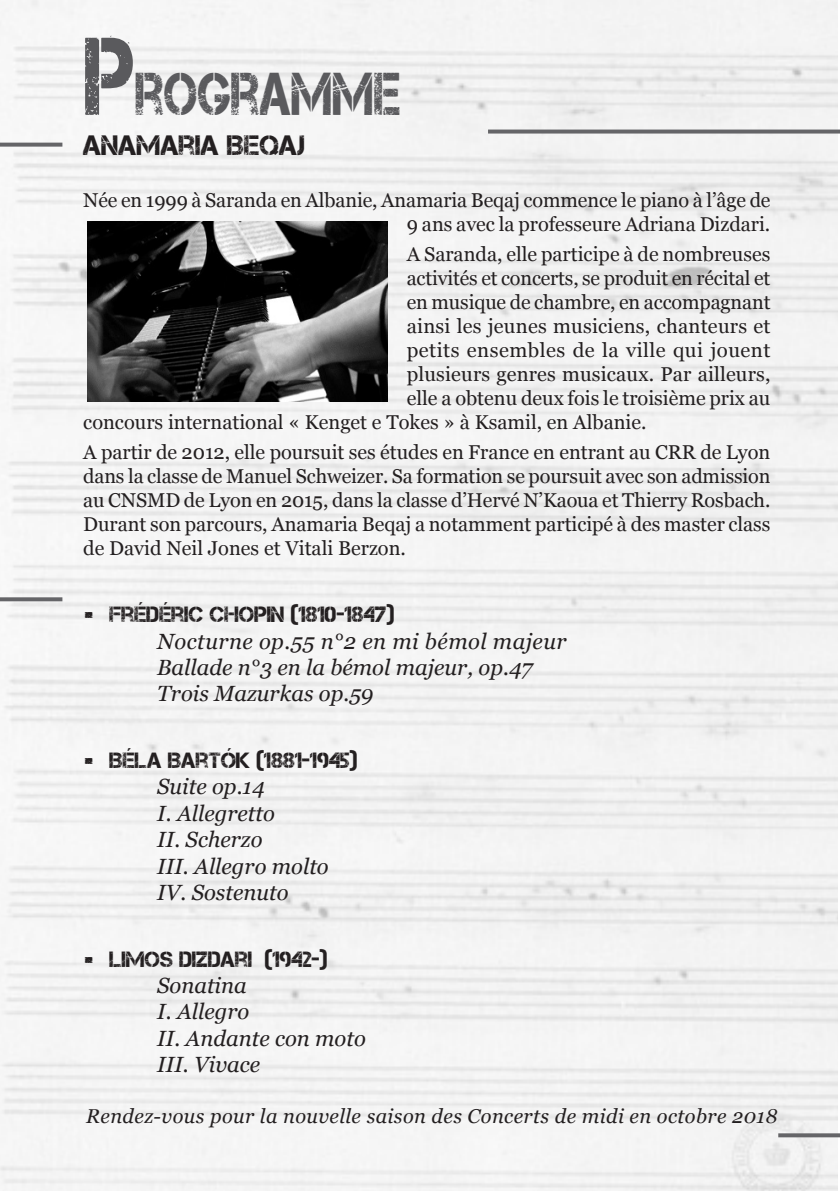
<style>
.page{position:relative;width:840px;height:1191px;background:#fff}
.page>*{position:absolute;margin:0;border:0;box-sizing:border-box;transform-origin:0 0}
.t1{font:60.2px "Captureit";letter-spacing:.01em;color:#5a5a5d;scale:.8 1}
.t2{font:28px "Captureit";color:#231f20}
.t3{font:italic 22px/26.4px "Georgia";color:#231f20}
.t4{font:22px "Captureit";color:#231f20}
.t5{font:20px/24px "Georgia";color:#231f20;text-align:right}
.t6{font:italic 20px "Georgia";letter-spacing:.02em;color:#231f20}
.t7{font:20px "Georgia";letter-spacing:.025em;color:#231f20}
.s1{font-size:109.6px}
.s2{font-family:"Captureit";font-style:normal;font-size:46px}
.s3{font-family:"Captureit";font-style:normal}
.s4{font-size:46px}
</style>
<div class="page">
<img style="left:0;top:0;width:836px;height:1191px">
<svg style="left:487px;top:130px;width:352px;height:4px"></svg>
<svg style="left:777px;top:1133px;width:62px;height:4px"></svg>
<svg style="left:0;top:597px;width:62px;height:4px"></svg>
<img style="left:88px;top:221px;width:299px;height:180px">
<svg style="left:0;top:143px;width:62px;height:4px"></svg>
<p class="t1" style="left:85px;top:60px;width:396px"><span class="s1">P</span>ROGRAMME</p>
<p class="t2" style="left:83px;top:129px;width:223px">ANAMARIA BEQAJ</p>
<p class="t5" style="left:83px;top:187px;width:688px">Née en 1999 à Saranda en Albanie, Anamaria Beqaj commence le piano à l’âge de<br>9 ans avec la professeure Adriana Dizdari.</p>
<p class="t5" style="left:406px;top:241px;width:365px">A Saranda, elle participe à de nombreuses</p>
<p class="t5" style="left:406px;top:265px;width:365px">activités et concerts, se produit en récital et</p>
<p class="t5" style="left:406px;top:289px;width:365px">en musique de chambre, en accompagnant</p>
<p class="t5" style="left:406px;top:313px;width:365px">ainsi les jeunes musiciens, chanteurs et</p>
<p class="t7" style="left:406px;top:335px;width:365px">petits ensembles de la ville qui jouent</p>
<p class="t5" style="left:406px;top:361px;width:365px">plusieurs genres musicaux. Par ailleurs,</p>
<p class="t5" style="left:406px;top:385px;width:365px">elle a obtenu deux fois le troisième prix au</p>
<p class="t5" style="left:83px;top:409px;width:564px">concours international « Kenget e Tokes » à Ksamil, en Albanie.</p>
<p class="t5" style="left:83px;top:439px;width:688px;text-align:justify">A partir de 2012, elle poursuit ses études en France en entrant au CRR de Lyon dans la classe de Manuel Schweizer. Sa formation se poursuit avec son admission au CNSMD de Lyon en 2015, dans la classe d’Hervé N’Kaoua et Thierry Rosbach.<br>Durant son parcours, Anamaria Beqaj a notamment participé à des master class de David Neil Jones et Vitali Berzon.</p>
<p class="t3" style="left:157px;top:600px;width:411px;text-indent:-72px"><span class="s2">·</span> <span class="s3">FRÉDÉRIC CHOPIN (1810-1847)<br></span>Nocturne op.55 n°2 en mi bémol majeur<br>Ballade n°3 en la bémol majeur, op.47<br>Trois Mazurkas op.59</p>
<p class="t3" style="left:157px;top:746px;width:202px;text-indent:-72px"><span class="s2">·</span> <span class="s3">BÉLA BARTÓK (1881-1945)<br></span>Suite op.14<br>I. Allegretto<br>II. Scherzo<br>III. Allegro molto<br>IV. Sostenuto</p>
<p class="t4" style="left:85px;top:946px;width:244px"><span class="s4">·</span> LIMOS DIZDARI (1942-)</p>
<p class="t3" style="left:157px;top:971px;width:91px">Sonatina</p>
<p class="t3" style="left:157px;top:997px;width:94px">I. Allegro</p>
<p class="t3" style="left:157px;top:1024px;width:210px">II. Andante con moto</p>
<p class="t3" style="left:157px;top:1050px;width:105px">III. Vivace</p>
<p class="t6" style="left:86px;top:1101px;width:692px">Rendez-vous pour la nouvelle saison des Concerts de midi en octobre 2018</p>
</div>
